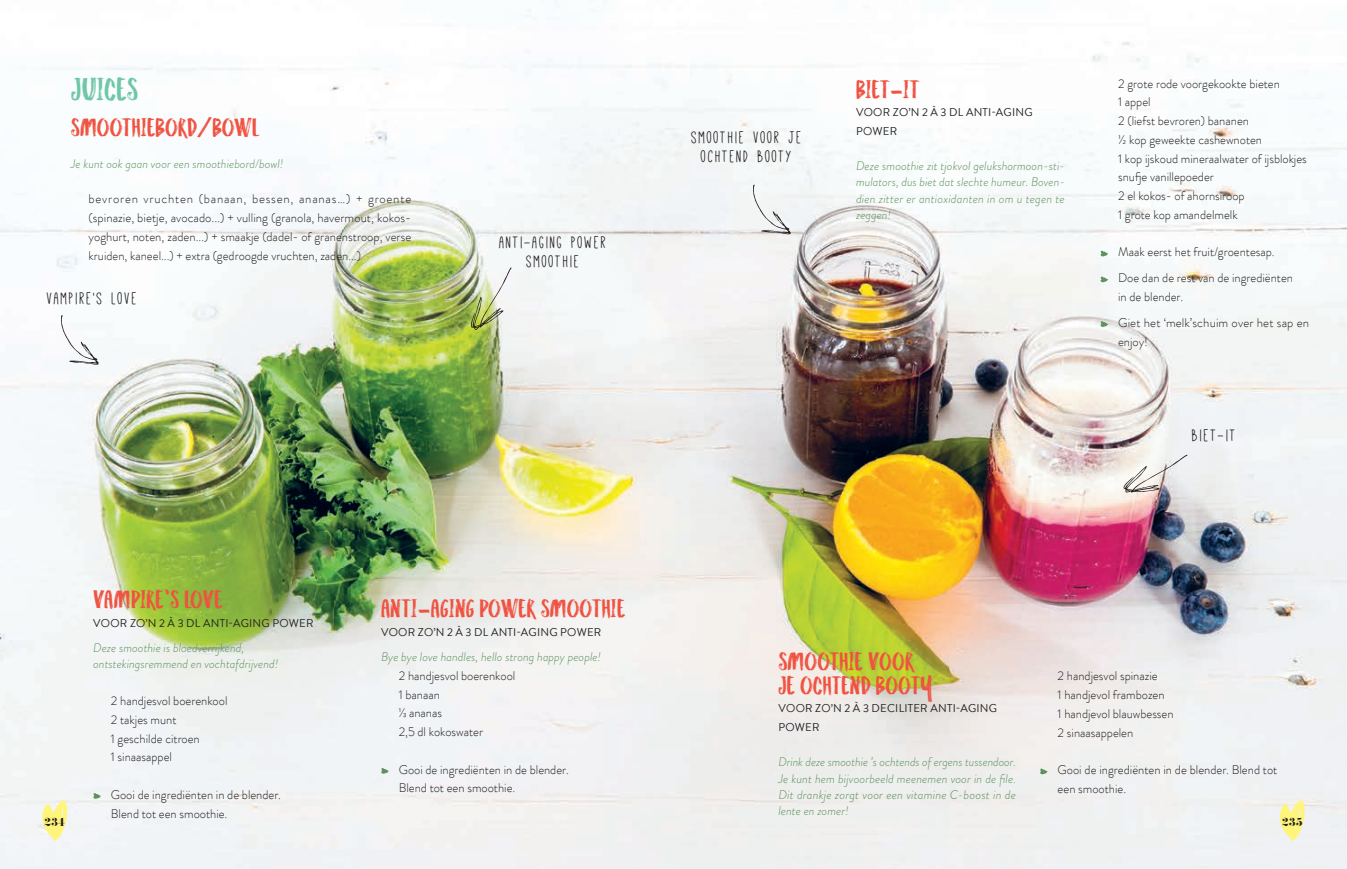
<style>
.page{position:relative;width:1347px;height:869px;background:#fff}
.page>*{position:absolute;margin:0;border:0;box-sizing:border-box;transform-origin:0 0}
.t1{font:31.25px "Delish Pro Sketch";color:#6fc7a7}
.t2{font:25px/23.8px "Delish Pro Sketch";color:#f05241}
.t3{font:18.75px/18.8px "Mathlete Bulky";letter-spacing:.11em;color:#231f20;text-align:center}
.t4{font:300 12.5px/18.8px "Brandon Grotesque";color:#231f20}
.t5{font:italic 300 12.5px/16.2px "Brandon Grotesque";color:#5d925e;text-align:justify}
.t6{font:11.25px/18.8px "Brandon Grotesque";letter-spacing:.02em;color:#231f20}
.t7{font:11.25px "Pistilli";color:#231f20}
</style>
<div class="page">
<img style="left:0;top:0;width:1346px;height:868px">
<svg style="left:39px;top:800px;width:29px;height:40px"></svg>
<svg style="left:93px;top:792px;width:8px;height:6px"></svg>
<svg style="left:381px;top:767px;width:8px;height:6px"></svg>
<img style="left:470px;top:267px;width:41px;height:63px">
<svg style="left:60px;top:315px;width:39px;height:50px"></svg>
<svg style="left:1276px;top:800px;width:29px;height:40px"></svg>
<svg style="left:1100px;top:250px;width:8px;height:6px"></svg>
<svg style="left:1100px;top:276px;width:8px;height:6px"></svg>
<svg style="left:1100px;top:321px;width:8px;height:6px"></svg>
<svg style="left:1039px;top:767px;width:8px;height:7px"></svg>
<svg style="left:1122px;top:454px;width:65px;height:38px"></svg>
<svg style="left:752px;top:184px;width:38px;height:51px"></svg>
<h1 class="t1" style="left:71px;top:73px;width:68px">JUICES</h1>
<h2 class="t2" style="left:856px;top:79px;width:65px">BIET-IT</h2>
<p class="t6" style="left:856px;top:103px;width:178px">VOOR ZO’N 2 À 3 DL ANTI-AGING<br>POWER</p>
<p class="t5" style="left:856px;top:158px;width:210px">Deze smoothie zit tjokvol gelukshormoon-sti&shy;mulators, dus biet dat slechte humeur. Boven&shy;dien zitter er antioxidanten in om u tegen te zeggen!</p>
<h2 class="t2" style="left:71px;top:117px;width:190px">SMOOTHIEBORD/BOWL</h2>
<p class="t5" style="left:71px;top:156px;width:214px">Je kunt ook gaan voor een smoothiebord/bowl!</p>
<p class="t4" style="left:89px;top:190px;width:324px;text-align:justify">bevroren vruchten (banaan, bessen, ananas…) + groente (spinazie, bietje, avocado...) + vulling (granola, havermout, kokos&shy;yoghurt, noten, zaden...) + smaakje (dadel- of granenstroop, verse kruiden, kaneel...) + extra (gedroogde vruchten, zaden...)</p>
<h3 class="t3" style="left:691px;top:128px;width:111px">SMOOTHIE VOOR JE<br>OCHTEND BOOTY</h3>
<h3 class="t3" style="left:499px;top:232px;width:108px">ANTI-AGING POWER<br>SMOOTHIE</h3>
<h3 class="t3" style="left:47px;top:289px;width:91px">VAMPIRE'S LOVE</h3>
<p class="t4" style="left:1118px;top:74px;width:190px">2 grote rode voorgekookte bieten<br>1 appel<br>2 (liefst bevroren) bananen<br>½ kop geweekte cashewnoten<br>1 kop ijskoud mineraalwater of ijsblokjes snufje vanillepoeder<br>2 el kokos- of ahornsiroop<br>1 grote kop amandelmelk</p>
<p class="t4" style="left:1118px;top:239px;width:176px;line-height:25.9px">Maak eerst het fruit/groentesap.<br>Doe dan de rest van de ingrediënten</p>
<p class="t4" style="left:1118px;top:284px;width:192px;line-height:25.9px">in de blender.<br>Giet het ‘melk’schuim over het sap en</p>
<p class="t4" style="left:1118px;top:332px;width:31px">enjoy!</p>
<h3 class="t3" style="left:1192px;top:425px;width:44px">BIET-IT</h3>
<h2 class="t2" style="left:93px;top:589px;width:131px">VAMPIRE’S LOVE</h2>
<p class="t6" style="left:93px;top:613px;width:222px">VOOR ZO’N 2 À 3 DL ANTI-AGING POWER</p>
<p class="t5" style="left:93px;top:639px;width:187px">Deze smoothie is bloedverrijkend, ontstekingsremmend en vochtafdrijvend!</p>
<p class="t4" style="left:111px;top:691px;width:118px">2 handjesvol boerenkool<br>2 takjes munt<br>1 geschilde citroen<br>1 sinaasappel</p>
<p class="t4" style="left:111px;top:784px;width:171px">Gooi de ingrediënten in de blender.<br>Blend tot een smoothie.</p>
<h2 class="t2" style="left:381px;top:598px;width:246px">ANTI-AGING POWER SMOOTHIE</h2>
<p class="t6" style="left:381px;top:622px;width:222px">VOOR ZO’N 2 À 3 DL ANTI-AGING POWER</p>
<p class="t5" style="left:381px;top:648px;width:222px">Bye bye love handles, hello strong happy people!</p>
<p class="t4" style="left:399px;top:666px;width:118px">2 handjesvol boerenkool<br>1 banaan<br>⅓ ananas<br>2,5 dl kokoswater</p>
<p class="t4" style="left:399px;top:759px;width:171px">Gooi de ingrediënten in de blender.<br>Blend tot een smoothie.</p>
<h2 class="t2" style="left:778px;top:651px;width:156px">SMOOTHIE VOOR<br>JE OCHTEND BOOTY</h2>
<p class="t6" style="left:778px;top:699px;width:220px">VOOR ZO’N 2 À 3 DECILITER ANTI-AGING<br>POWER</p>
<p class="t5" style="left:778px;top:753px;width:239px">Drink deze smoothie ’s ochtends of ergens tussendoor.<br>Je kunt hem bijvoorbeeld meenemen voor in de file.<br>Dit drankje zorgt voor een vitamine C-boost in de lente en zomer!</p>
<p class="t4" style="left:1057px;top:666px;width:117px">2 handjesvol spinazie<br>1 handjevol frambozen<br>1 handjevol blauwbessen<br>2 sinaasappelen</p>
<p class="t4" style="left:1057px;top:760px;width:221px">Gooi de ingrediënten in de blender. Blend tot een smoothie.</p>
<p class="t7" style="left:44px;top:813px;width:23px">234</p>
<p class="t7" style="left:1281px;top:813px;width:23px">235</p>
</div>
